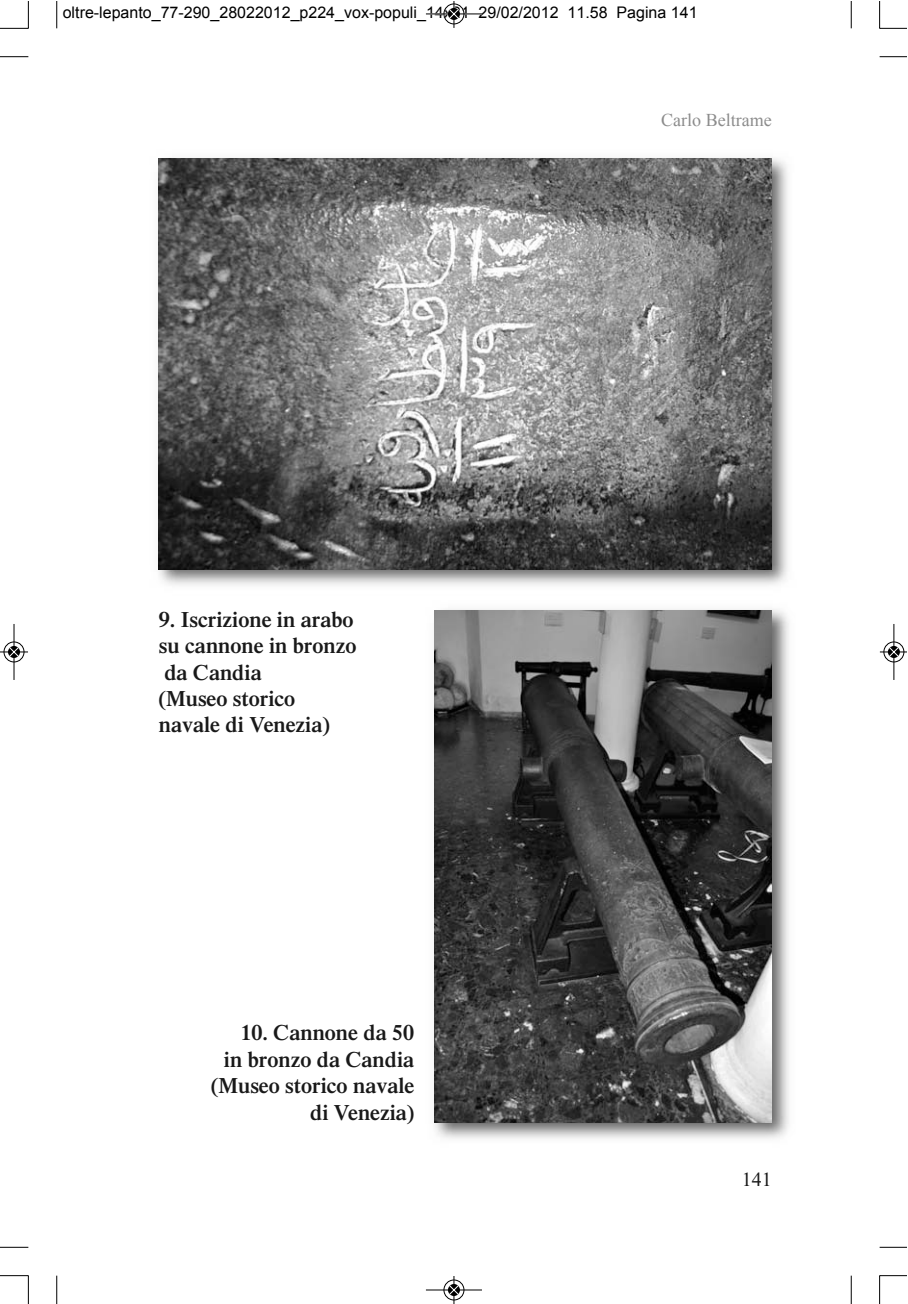
<style>
.page{position:relative;width:908px;height:1304px;background:#fff}
.page>*{position:absolute;margin:0;border:0;box-sizing:border-box;transform-origin:0 0}
.t1{font:600 22px/26.4px "Times";color:#191919}
.t2{font:20px "Times New Roman";color:#191919}
.t3{font:18px "Times New Roman";color:#8c8c8c}
.t4{font:16px "Arial";color:#000}
</style>
<div class="page">
<img style="left:158px;top:158px;width:630px;height:427px">
<img style="left:159px;top:159px;width:612px;height:410px">
<img style="left:434px;top:609px;width:355px;height:530px">
<img style="left:434px;top:610px;width:337px;height:512px">
<svg style="left:56px;top:2px;width:1px;height:26px"></svg>
<svg style="left:0;top:56px;width:28px;height:1px"></svg>
<svg style="left:850px;top:2px;width:1px;height:26px"></svg>
<svg style="left:879px;top:56px;width:27px;height:1px"></svg>
<svg style="left:56px;top:1276px;width:1px;height:28px"></svg>
<svg style="left:0;top:1247px;width:28px;height:1px"></svg>
<svg style="left:850px;top:1276px;width:1px;height:28px"></svg>
<svg style="left:879px;top:1247px;width:27px;height:1px"></svg>
<svg style="left:0;top:2px;width:29px;height:27px"></svg>
<svg style="left:879px;top:2px;width:27px;height:27px"></svg>
<svg style="left:0;top:1275px;width:29px;height:29px"></svg>
<svg style="left:879px;top:1275px;width:27px;height:29px"></svg>
<div style="left:443px;top:3px;width:21px;height:22px;border:1px solid #fff;border-radius:50%"></div>
<hr style="left:426px;top:14px;width:56px;height:1px;background:#000">
<div style="left:443px;top:4px;width:21px;height:20px;border:1px solid #000;border-radius:50%"></div>
<svg style="left:448px;top:2px;width:11px;height:26px"></svg>
<div style="left:443px;top:1279px;width:21px;height:22px;border:1px solid #fff;border-radius:50%"></div>
<hr style="left:426px;top:1290px;width:56px;height:1px;background:#000">
<div style="left:443px;top:1280px;width:21px;height:20px;border:1px solid #000;border-radius:50%"></div>
<svg style="left:448px;top:1276px;width:11px;height:28px"></svg>
<div style="left:3px;top:641px;width:22px;height:22px;border:1px solid #fff;border-radius:50%"></div>
<hr style="left:14px;top:624px;width:1px;height:56px;background:#000">
<div style="left:4px;top:642px;width:20px;height:20px;border:1px solid #000;border-radius:50%"></div>
<svg style="left:0;top:647px;width:28px;height:10px"></svg>
<div style="left:882px;top:641px;width:22px;height:22px;border:1px solid #fff;border-radius:50%"></div>
<hr style="left:893px;top:624px;width:1px;height:56px;background:#000">
<div style="left:883px;top:642px;width:20px;height:20px;border:1px solid #000;border-radius:50%"></div>
<svg style="left:879px;top:647px;width:27px;height:10px"></svg>
<p class="t4" style="left:63px;top:4px;width:636px">oltre-lepanto_77-290_28022012_p224_vox-populi_14x21 29/02/2012 11.58 Pagina 141</p>
<p class="t1" style="left:159px;top:606px;width:199px">9. Iscrizione in arabo su cannone in bronzo da Candia<br>(Museo storico navale di Venezia)</p>
<p class="t1" style="left:211px;top:1019px;width:204px;text-align:right">10. Cannone da 50<br>in bronzo da Candia (Museo storico navale di Venezia)</p>
<p class="t3" style="left:661px;top:110px;width:112px">Carlo Beltrame</p>
<p class="t2" style="left:741px;top:1169px;width:31px">141</p>
</div>
